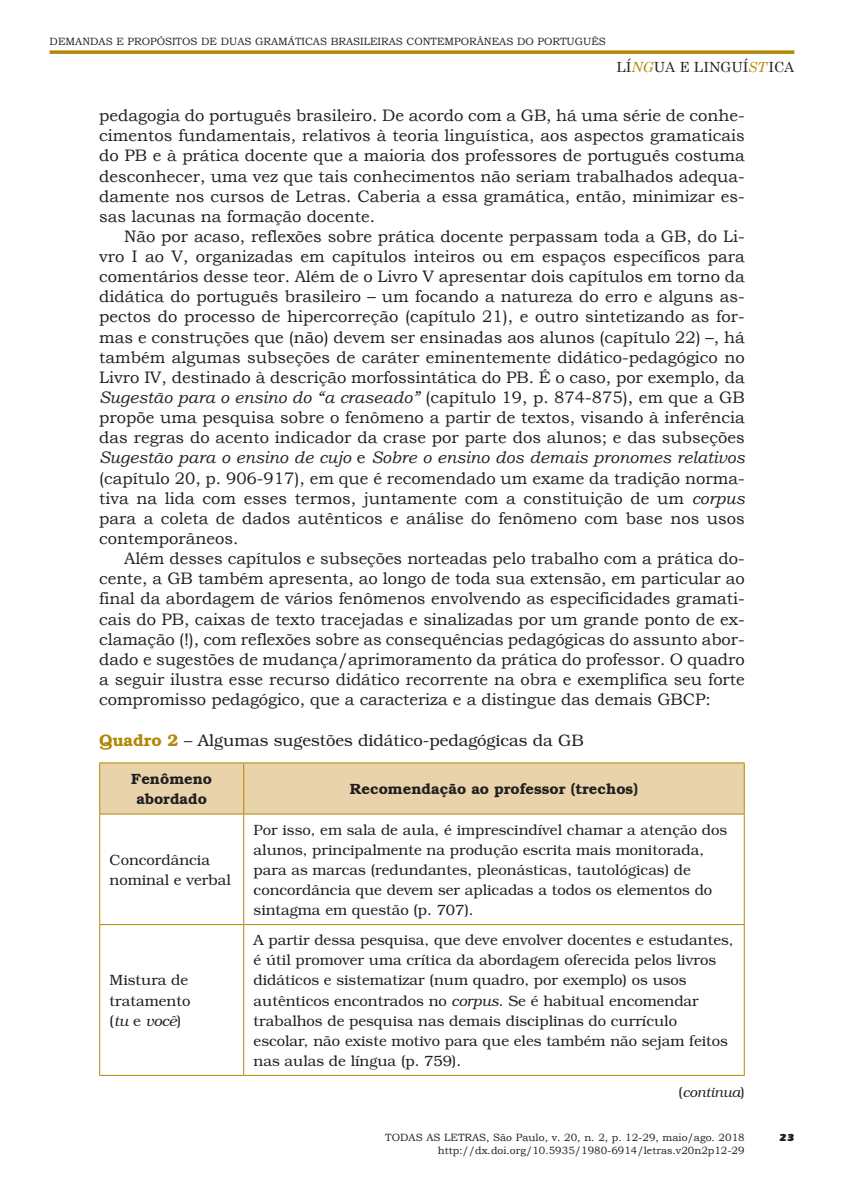
<style>
.page{position:relative;width:844px;height:1191px;background:#fff}
.page>*{position:absolute;margin:0;border:0;box-sizing:border-box;transform-origin:0 0}
.t1{font:16.62px/20.1px "Bookman Old Style";color:#231f20;text-align:justify}
.t2{font:300 16.62px "Bookman";color:#231f20}
.t3{font:300 14.88px/20.1px "Bookman";color:#231f20}
.t4{font:600 14.88px/20.1px "Bookman";color:#231f20;text-align:center}
.t5{font:14px "Century Schoolbook";color:#231f20}
.t6{font:italic 300 14px "Bookman";color:#231f20}
.t7{font:10.5px/12.6px "Bookman Old Style";color:#231f20;text-align:right}
.t8{font:900 10.5px "Itc Eras";color:#231f20}
.s1{font-style:italic;color:#b28705}
.s2{font-style:italic}
.s3{font-weight:600;color:#b28705}
.s4{font-style:normal}
</style>
<div class="page">
<svg style="left:50px;top:50px;width:744px;height:4px;background:#bb9523"></svg>
<div style="left:100px;top:763px;width:643px;height:50px;background:#e8d3aa"></div>
<hr style="left:99px;top:762px;width:145px;height:1px;background:#b28705">
<hr style="left:99px;top:763px;width:1px;height:50px;background:#b28705">
<hr style="left:244px;top:762px;width:500px;height:1px;background:#b28705">
<hr style="left:243px;top:763px;width:1px;height:50px;background:#b28705">
<hr style="left:743px;top:763px;width:1px;height:50px;background:#b28705">
<hr style="left:99px;top:813px;width:145px;height:1px;background:#b28705">
<hr style="left:99px;top:814px;width:1px;height:110px;background:#b28705">
<hr style="left:244px;top:813px;width:500px;height:1px;background:#b28705">
<hr style="left:243px;top:814px;width:1px;height:110px;background:#b28705">
<hr style="left:743px;top:814px;width:1px;height:110px;background:#b28705">
<hr style="left:99px;top:924px;width:145px;height:1px;background:#b28705">
<hr style="left:99px;top:925px;width:1px;height:150px;background:#b28705">
<hr style="left:244px;top:924px;width:500px;height:1px;background:#b28705">
<hr style="left:243px;top:925px;width:1px;height:150px;background:#b28705">
<hr style="left:743px;top:925px;width:1px;height:150px;background:#b28705">
<hr style="left:99px;top:1075px;width:145px;height:1px;background:#b28705">
<hr style="left:244px;top:1075px;width:500px;height:1px;background:#b28705">
<p class="t7" style="left:50px;top:35px;width:557px">Demandas e propósitos d e duas gramáticas brasileiras contemporâneas d o português</p>
<p class="t5" style="left:616px;top:55px;width:179px">LÍ<span class="s1">NG</span>UA E LINGUÍ<span class="s1">ST</span>ICA</p>
<p class="t1" style="left:99px;top:105px;width:646px">pedagogia do português brasileiro. De acordo com a GB, há uma série de conhe&shy;cimentos fundamentais, relativos à teoria linguística, aos aspectos gramaticais do PB e à prática docente que a maioria dos professores de português costuma desconhecer, uma vez que tais conhecimentos não seriam trabalhados adequa&shy;damente nos cursos de Letras. Caberia a essa gramática, então, minimizar es&shy;sas lacunas na formação docente.</p>
<p class="t1" style="left:99px;top:226px;width:646px;text-indent:25px">Não por acaso, reflexões sobre prática docente perpassam toda a GB, do Li&shy;vro I ao V, organizadas em capítulos inteiros ou em espaços específicos para comentários desse teor. Além de o Livro V apresentar dois capítulos em torno da didática do português brasileiro – um focando a natureza do erro e alguns as&shy;pectos do processo de hipercorreção (capítulo 21), e outro sintetizando as for&shy;mas e construções que (não) devem ser ensinadas aos alunos (capítulo 22) –, há também algumas subseções de caráter eminentemente didático-pedagógico no Livro IV, destinado à descrição morfossintática do PB. É o caso, por exemplo, da <span class="s2">Sugestão para o ensino do “a craseado”</span> (capítulo 19, p. 874-875), em que a GB propõe uma pesquisa sobre o fenômeno a partir de textos, visando à inferência das regras do acento indicador da crase por parte dos alunos; e das subseções <span class="s2">Sugestão para o ensino de cujo</span> e <span class="s2">Sobre o ensino dos demais pronomes relativos </span>(capítulo 20, p. 906-917), em que é recomendado um exame da tradição norma&shy;tiva na lida com esses termos, juntamente com a constituição de um <span class="s2">corpus </span>para a coleta de dados autênticos e análise do fenômeno com base nos usos contemporâneos.</p>
<p class="t1" style="left:99px;top:548px;width:646px;text-indent:25px">Além desses capítulos e subseções norteadas pelo trabalho com a prática do&shy;cente, a GB também apresenta, ao longo de toda sua extensão, em particular ao final da abordagem de vários fenômenos envolvendo as especificidades gramati&shy;cais do PB, caixas de texto tracejadas e sinalizadas por um grande ponto de ex&shy;clamação (!), com reflexões sobre as consequências pedagógicas do assunto abor&shy;dado e sugestões de mudança/aprimoramento da prática do professor. O quadro a seguir ilustra esse recurso didático recorrente na obra e exemplifica seu forte compromisso pedagógico, que a caracteriza e a distingue das demais GBCP:</p>
<p class="t2" style="left:99px;top:730px;width:486px"><span class="s3">Quadro 2</span> – Algumas sugestões didático-pedagógicas da GB</p>
<p class="t4" style="left:131px;top:769px;width:82px">Fenômeno abordado</p>
<p class="t4" style="left:350px;top:779px;width:289px">Recomendação ao professor (trechos)</p>
<p class="t3" style="left:110px;top:850px;width:123px">Concordância nominal e verbal</p>
<p class="t3" style="left:110px;top:970px;width:82px">Mistura de tratamento (<span class="s2">tu</span> e <span class="s2">você</span>)</p>
<p class="t3" style="left:253px;top:819px;width:475px">Por isso, em sala de aula, é imprescindível chamar a atenção dos alunos, principalmente na produção escrita mais monitorada, para as marcas (redundantes, pleonásticas, tautológicas) de concordância que devem ser aplicadas a todos os elementos do sintagma em questão (p. 707).</p>
<p class="t3" style="left:253px;top:930px;width:481px">A partir dessa pesquisa, que deve envolver docentes e estudantes, é útil promover uma crítica da abordagem oferecida pelos livros didáticos e sistematizar (num quadro, por exemplo) os usos autênticos encontrados no <span class="s2">corpus</span>. Se é habitual encomendar trabalhos de pesquisa nas demais disciplinas do currículo escolar, não existe motivo para que eles também não sejam feitos nas aulas de língua (p. 759).</p>
<p class="t6" style="left:678px;top:1084px;width:68px"><span class="s4">(</span>continua<span class="s4">)</span></p>
<p class="t7" style="left:437px;top:1131px;width:308px">, São Paulo, v. 20, n. 2, p. 12-29, maio/ago. 2018 http://dx.doi.org/10.5935/1980-6914/letras.v20n2p12-29</p>
<p class="t7" style="left:385px;top:1131px;width:67px">TODAS AS LETRAS</p>
<p class="t8" style="left:779px;top:1131px;width:17px">23</p>
</div>
